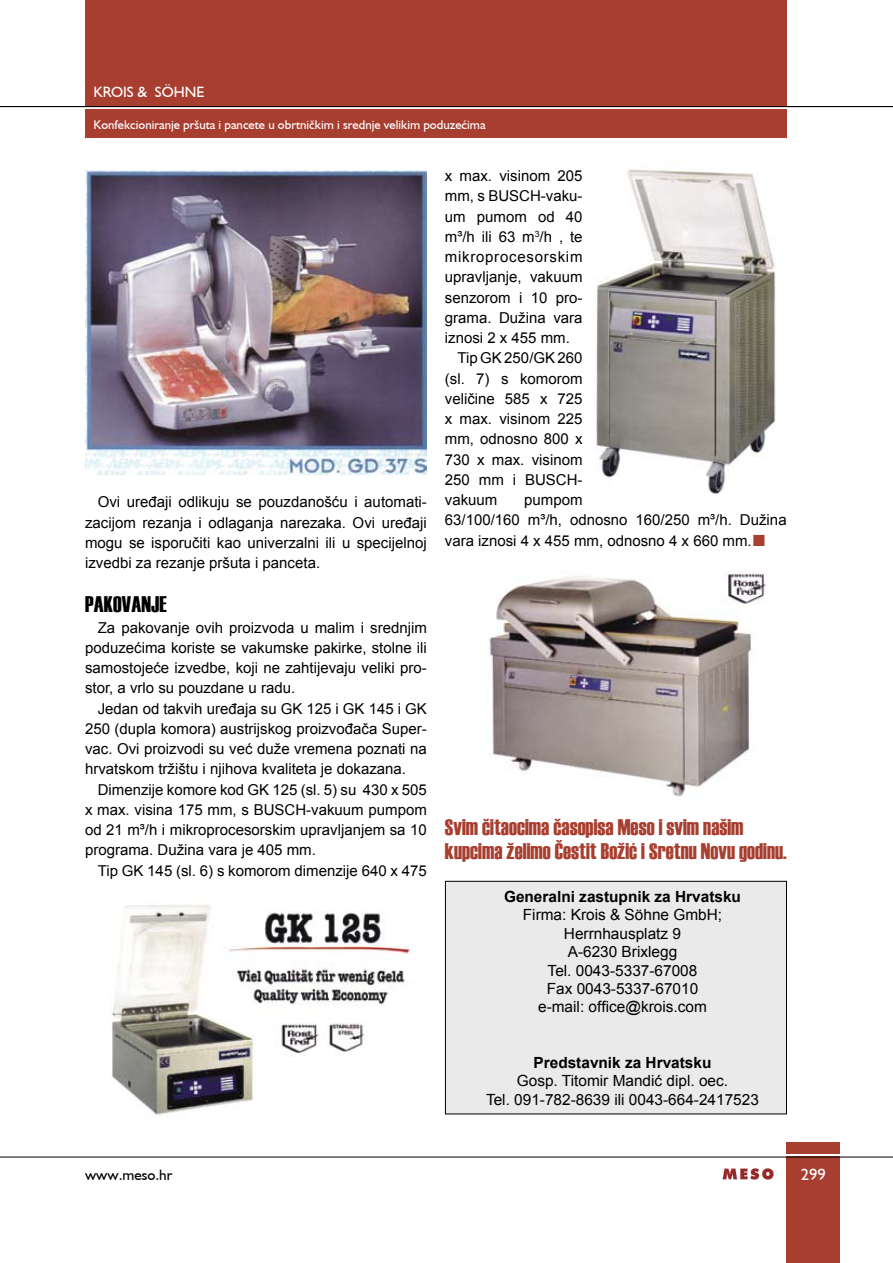
<style>
.page{position:relative;width:893px;height:1263px;background:#fff}
.page>*{position:absolute;margin:0;border:0;box-sizing:border-box;transform-origin:0 0}
.t1{font:22.5px/24px "Haettenschweiler";color:#a73e2f}
.t2{font:22.5px "Haettenschweiler";color:#000}
.t3{font:16.5px "Humanist 521 BT";color:#fff}
.t4{font:15.45px/18.5px "Arial";color:#000;text-align:center}
.t5{font:15px/20.2px "Arial";color:#000;text-align:justify}
.t6{font:15px "Arial";letter-spacing:.05em;color:#000}
.t7{font:15px "Humanist 521 BT";color:#000}
.t8{font:15px "Humanist 521 BT";color:#fff}
.t9{font:12.75px "Humanist 521 BT";color:#fff}
.s1{font-size:24px;color:#a73e2f}
.s2{font-weight:700}
</style>
<div class="page">
<svg style="left:723px;top:1168px;width:51px;height:11px"></svg>
<div style="left:85px;top:0;width:702px;height:107px;background:#a73e2f"></div>
<div style="left:787px;top:1157px;width:53px;height:106px;background:#a73e2f"></div>
<hr style="left:0;top:1157px;width:893px;height:1px;background:#000">
<div style="left:787px;top:1143px;width:53px;height:11px;background:#a73e2f"></div>
<div style="left:85px;top:110px;width:702px;height:28px;background:#a73e2f"></div>
<div style="left:445px;top:881px;width:341px;height:233px;background:#eaeaea"></div>
<div style="left:445px;top:881px;width:342px;height:233px;border:1px solid #000"></div>
<img style="left:85px;top:170px;width:342px;height:304px">
<img style="left:110px;top:905px;width:302px;height:212px">
<img style="left:489px;top:571px;width:278px;height:226px">
<img style="left:595px;top:169px;width:181px;height:325px">
<hr style="left:0;top:106px;width:893px;height:1px;background:#000">
<p class="t8" style="left:94px;top:83px;width:113px">KROIS &amp; SÖHNE</p>
<p class="t9" style="left:94px;top:116px;width:466px">Konfekcioniranje pršuta i pancete u obrtničkim i srednje velikim poduzećimalnog podrijetla</p>
<p class="t9" style="left:94px;top:116px;width:374px">Utjecaj p stupaka uzorkov ja na mikrob ološku ispravnost namirnica an</p>
<p class="t5" style="left:85px;top:492px;width:343px;text-indent:13px">Ovi uređaji odlikuju se pouzdanošću i automati&shy;zacijom rezanja i odlaganja narezaka. Ovi uređaji mogu se isporučiti kao univerzalni ili u specijelnoj izvedbi za rezanje pršuta i panceta.</p>
<p class="t2" style="left:85px;top:589px;width:19px">Pakovanje</p>
<p class="t5" style="left:98px;top:617px;width:331px">Za pakovanje ovih proizvoda u malim i srednjim</p>
<p class="t5" style="left:85px;top:638px;width:343px">poduzećima koriste se vakumske pakirke, stolne ili</p>
<p class="t5" style="left:85px;top:658px;width:343px">samostojeće izvedbe, koji ne zahtijevaju veliki pro-</p>
<p class="t5" style="left:85px;top:678px;width:212px">stor, a vrlo su pouzdane u radu.</p>
<p class="t5" style="left:98px;top:698px;width:331px">Jedan od takvih uređaja su GK 125 i GK 145 i GK</p>
<p class="t5" style="left:85px;top:719px;width:343px">250 (dupla komora) austrijskog proizvođača Super-</p>
<p class="t5" style="left:85px;top:739px;width:343px">vac. Ovi proizvodi su već duže vremena poznati na</p>
<p class="t5" style="left:85px;top:759px;width:322px">hrvatskom tržištu i njihova kvaliteta je dokazana.</p>
<p class="t5" style="left:98px;top:779px;width:331px">Dimenzije komore kod GK 125 (sl. 5) su 430 x 505</p>
<p class="t5" style="left:85px;top:800px;width:343px">x max. visina 175 mm, s BUSCH-vakuum pumpom</p>
<p class="t5" style="left:85px;top:820px;width:343px">od 21 m³/h i mikroprocesorskim upravljanjem sa 10</p>
<p class="t5" style="left:85px;top:840px;width:232px">programa. Dužina vara je 405 mm.</p>
<p class="t5" style="left:98px;top:860px;width:331px">Tip GK 145 (sl. 6) s komorom dimenzije 640 x 475</p>
<p class="t5" style="left:445px;top:166px;width:139px">x max. visinom 205</p>
<p class="t5" style="left:445px;top:186px;width:139px">mm, s BUSCH-vaku-</p>
<p class="t5" style="left:445px;top:206px;width:139px">um pumom od 40</p>
<p class="t5" style="left:445px;top:227px;width:139px">m³/h ili 63 m<sup>3</sup>/h , te</p>
<p class="t6" style="left:445px;top:247px;width:139px">mikroprocesorskim</p>
<p class="t5" style="left:445px;top:267px;width:139px">upravljanje, vakuum</p>
<p class="t5" style="left:445px;top:287px;width:139px">senzorom i 10 pro-</p>
<p class="t5" style="left:445px;top:308px;width:139px">grama. Dužina vara</p>
<p class="t5" style="left:445px;top:328px;width:127px">iznosi 2 x 455 mm.</p>
<p class="t5" style="left:458px;top:348px;width:126px">Tip GK 250/GK 260</p>
<p class="t5" style="left:445px;top:368px;width:139px">(sl. 7) s komorom</p>
<p class="t5" style="left:445px;top:389px;width:139px">veličine 585 x 725</p>
<p class="t5" style="left:445px;top:409px;width:139px">x max. visinom 225</p>
<p class="t5" style="left:445px;top:429px;width:139px">mm, odnosno 800 x</p>
<p class="t5" style="left:445px;top:449px;width:139px">730 x max. visinom</p>
<p class="t5" style="left:445px;top:470px;width:139px">250 mm i BUSCH-</p>
<p class="t5" style="left:445px;top:490px;width:54px">vakuum</p>
<p class="t5" style="left:445px;top:490px;width:343px;text-align:left;text-indent:79px">pumpom<br>63/100/160 m³/h, odnosno 160/250 m³/h. Dužina vara iznosi 4 x 455 mm, odnosno 4 x 660 mm.<span class="s1">■</span></p>
<p class="t1" style="left:445px;top:815px;width:343px">Svim čitaocima časopisa Meso i svim našim kupcima želimo Čestit Božić i Sretnu Novu godinu.</p>
<p class="t4" style="left:504px;top:887px;width:238px"><span class="s2">Generalni zastupnik za Hrvatsku<br></span>Firma: Krois &amp; Söhne GmbH;<br>Herrnhausplatz 9<br>A-6230 Brixlegg<br>Tel. 0043-5337-67008<br>Fax 0043-5337-67010<br>e-mail: office@krois.com</p>
<p class="t4" style="left:486px;top:1053px;width:274px"><span class="s2">Predstavnik za Hrvatsku<br></span>Gosp. Titomir Mandić dipl. oec.<br>Tel. 091-782-8639 ili 0043-664-2417523</p>
<p class="t7" style="left:85px;top:1165px;width:89px">www.meso.hr</p>
<p class="t3" style="left:801px;top:1164px;width:26px">299</p>
</div>
